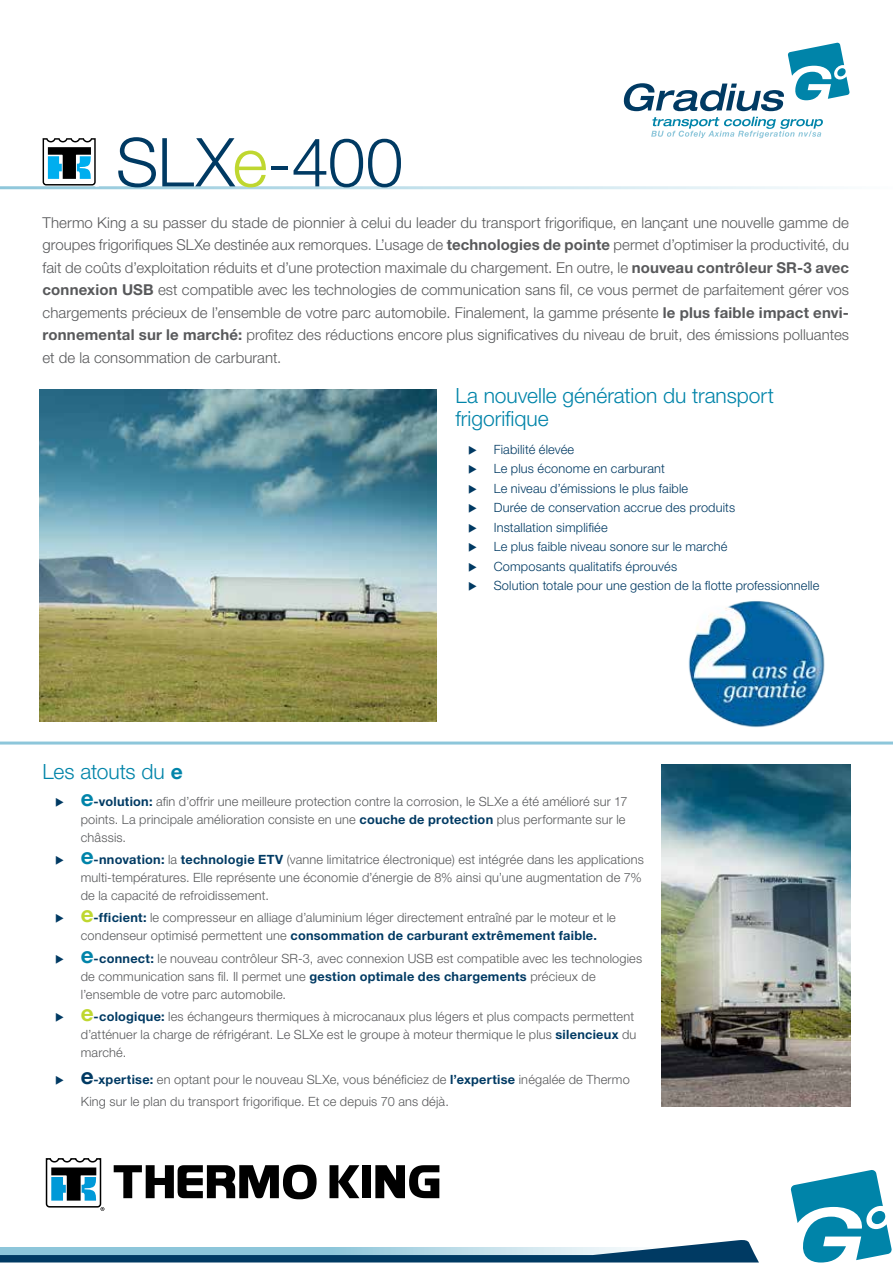
<style>
.page{position:relative;width:893px;height:1263px;background:#fff}
.page>*{position:absolute;margin:0;border:0;box-sizing:border-box;transform-origin:0 0}
.t1{font:300 67.5px "Helvetica Neue LT Std";letter-spacing:-.015em;color:#003a63}
.t2{font:300 21px/22.5px "Helvetica Neue LT Std";color:#0084a9}
.t3{font:300 15px/22.5px "Helvetica Neue LT Std";letter-spacing:.005em;color:#58595b;text-align:justify}
.t4{font:300 12.75px/18px "Helvetica Neue LT Std";letter-spacing:.015em;color:#58595b}
.t5{font:300 12.75px/19.5px "Helvetica Neue LT Std";letter-spacing:.015em;color:#003a63}
.s1{color:#bfd730}
.s2{font-weight:700}
.s3{font-weight:700;font-size:22.5px;color:#0084a9}
.s4{font-weight:700;color:#003a63}
.s5{font-weight:700;font-size:22.5px;color:#bfd730}
.s6{font-weight:700;font-size:22.5px;color:#003a63}
</style>
<div class="page">
<svg style="left:0;top:1240px;width:759px;height:23px"></svg>
<svg style="left:790px;top:1170px;width:102px;height:92px"></svg>
<svg style="left:624px;top:43px;width:225px;height:68px"></svg>
<svg style="left:651px;top:117px;width:172px;height:21px"></svg>
<hr style="left:0;top:741px;width:893px;height:3px;background:#8dc6da">
<hr style="left:0;top:186px;width:893px;height:3px;background:#8dc6da">
<img style="left:40px;top:389px;width:396px;height:333px">
<img style="left:662px;top:764px;width:188px;height:342px">
<img style="left:682px;top:601px;width:148px;height:141px">
<svg style="left:43px;top:138px;width:53px;height:48px"></svg>
<svg style="left:46px;top:1158px;width:58px;height:53px"></svg>
<svg style="left:114px;top:1164px;width:203px;height:35px"></svg>
<svg style="left:329px;top:1165px;width:30px;height:33px"></svg>
<div style="left:362px;top:1165px;width:9px;height:33px;background:#000"></div>
<svg style="left:375px;top:1165px;width:64px;height:33px"></svg>
<h1 class="t1" style="left:116px;top:121px;width:289px">SLX<span class="s1">e</span>-400</h1>
<p class="t3" style="left:43px;top:211px;width:808px">Thermo King a su passer du stade de pionnier à celui du leader du transport frigorifique, en lançant une nouvelle gamme de groupes frigorifiques SLXe destinée aux remorques. L’usage de <span class="s2">technologies de pointe</span> permet d’optimiser la productivité, du fait de coûts d’exploitation réduits et d’une protection maximale du chargement. En outre, le <span class="s2">nouveau contrôleur SR-3 avec connexion USB</span> est compatible avec les technologies de communication sans fil, ce vous permet de parfaitement gérer vos chargements précieux de l’ensemble de votre parc automobile. Finalement, la gamme présente <span class="s2">le plus faible impact envi&shy;ronnemental sur le marché:</span> profitez des réductions encore plus significatives du niveau de bruit, des émissions polluantes et de la consommation de carburant.</p>
<h2 class="t2" style="left:455px;top:384px;width:320px">La nouvelle génération du transport frigorifique</h2>
<p class="t5" style="left:494px;top:439px;width:327px">Fiabilité élevée<br>Le plus économe en carburant<br>Le niveau d’émissions le plus faible<br>Durée de conservation accrue des produits<br>Installation simplifiée<br>Le plus faible niveau sonore sur le marché<br>Composants qualitatifs éprouvés<br>Solution totale pour une gestion de la flotte professionnelle</p>
<h2 class="t2" style="left:43px;top:760px;width:142px">Les atouts du <span class="s2">e</span></h2>
<p class="t4" style="left:81px;top:792px;width:548px"><span class="s3">e</span><span class="s4">-volution:</span> afin d’offrir une meilleure protection contre la corrosion, le SLXe a été amélioré sur 17 points. La principale amélioration consiste en une <span class="s4">couche de protection</span> plus performante sur le châssis.</p>
<p class="t4" style="left:81px;top:850px;width:565px"><span class="s3">e</span><span class="s4">-nnovation:</span> la <span class="s4">technologie ETV</span> (vanne limitatrice électronique) est intégrée dans les applications multi-températures. Elle représente une économie d’énergie de 8% ainsi qu’une augmentation de 7% de la capacité de refroidissement.</p>
<p class="t4" style="left:81px;top:908px;width:537px"><span class="s5">e</span><span class="s4">-fficient:</span> le compresseur en alliage d’aluminium léger directement entraîné par le moteur et le condenseur optimisé permettent une <span class="s4">consommation de carburant extrêmement faible.</span></p>
<p class="t4" style="left:81px;top:949px;width:563px"><span class="s3">e</span><span class="s4">-connect:</span> le nouveau contrôleur SR-3, avec connexion USB est compatible avec les technologies de communication sans fil. Il permet une <span class="s4">gestion optimale des chargements</span> précieux de l’ensemble de votre parc automobile.</p>
<p class="t4" style="left:81px;top:1007px;width:557px"><span class="s5">e</span><span class="s4">-cologique:</span> les échangeurs thermiques à microcanaux plus légers et plus compacts permettent d’atténuer la charge de réfrigérant. Le SLXe est le groupe à moteur thermique le plus <span class="s4">silencieux</span> du marché.</p>
<p class="t4" style="left:81px;top:1067px;width:550px;line-height:22.5px"><span class="s6">e</span><span class="s4">-xpertise:</span> en optant pour le nouveau SLXe, vous bénéficiez de <span class="s4">l’expertise</span> inégalée de Thermo<br>King sur le plan du transport frigorifique. Et ce depuis 70 ans déjà.</p>
</div>
